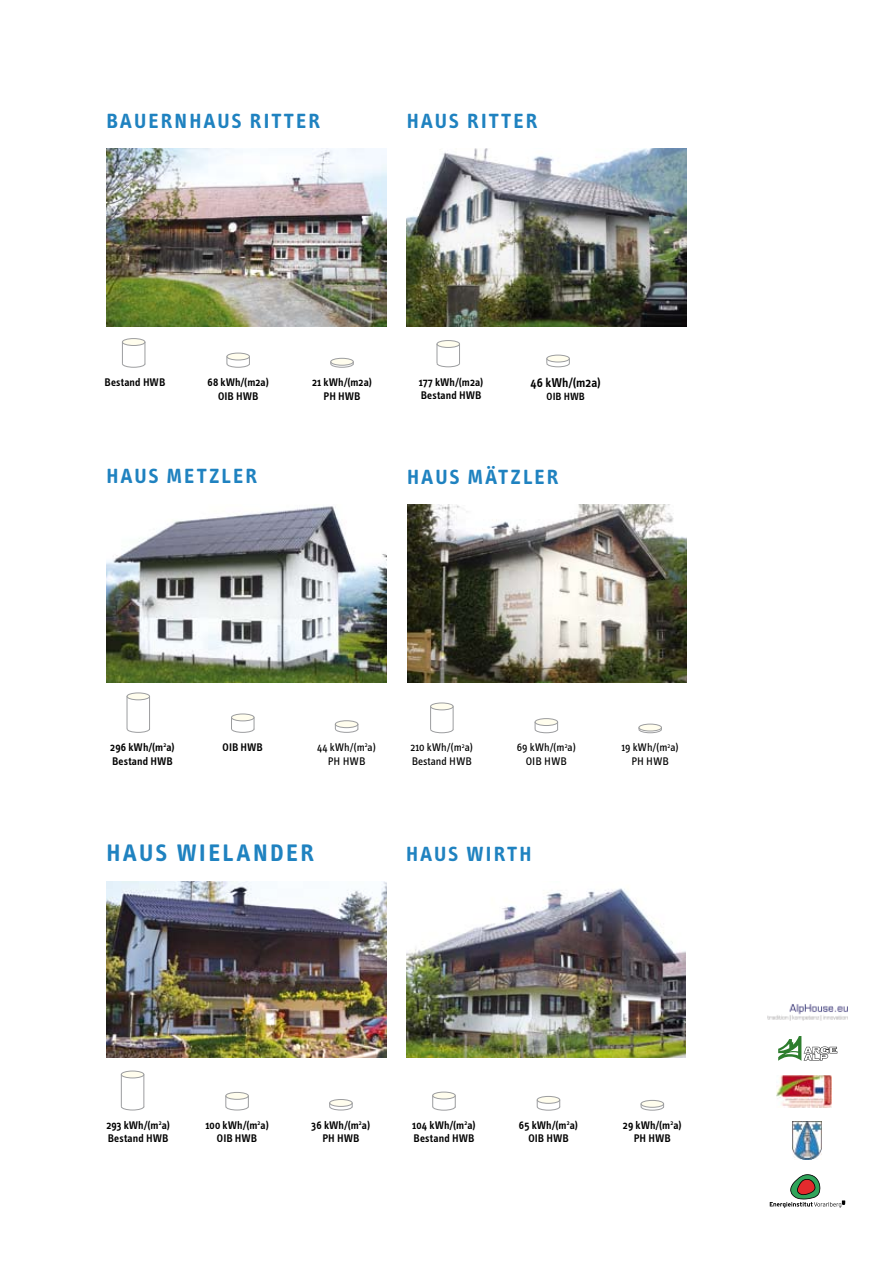
<style>
.page{position:relative;width:893px;height:1263px;background:#fff}
.page>*{position:absolute;margin:0;border:0;box-sizing:border-box;transform-origin:0 0}
.t1{font:700 24.45px "Info Text";letter-spacing:.105em;color:#1f82c0}
.t2{font:700 21px "Info Text";letter-spacing:.11em;color:#1f82c0}
.t3{font:600 13.05px "Info Text";color:#000}
.t4{font:600 11.4px/13.6px "Info Text";letter-spacing:.005em;color:#000;text-align:center}
.t5{font:11.4px/13.6px "Info Text";color:#000;text-align:center}
.t6{font:600 10.8px "Info Text";letter-spacing:.005em;color:#000}
</style>
<div class="page">
<svg style="left:770px;top:1174px;width:75px;height:34px"></svg>
<img style="left:793px;top:1122px;width:29px;height:38px">
<img style="left:776px;top:1075px;width:55px;height:32px">
<img style="left:767px;top:1004px;width:80px;height:17px">
<svg style="left:778px;top:1036px;width:59px;height:25px"></svg>
<img style="left:106px;top:149px;width:280px;height:178px">
<div style="left:122px;top:339px;width:23px;height:6px;background:#fffded;border-radius:50%"></div>
<div style="left:122px;top:338px;width:23px;height:8px;border:1px solid #9c9d9f;border-radius:50%"></div>
<svg style="left:122px;top:342px;width:24px;height:26px"></svg>
<svg style="left:226px;top:352px;width:24px;height:16px"></svg>
<svg style="left:330px;top:357px;width:24px;height:11px"></svg>
<img style="left:407px;top:149px;width:279px;height:178px">
<div style="left:437px;top:340px;width:22px;height:7px;background:#fffded;border-radius:50%"></div>
<div style="left:437px;top:340px;width:23px;height:8px;border:1px solid #9c9d9f;border-radius:50%"></div>
<svg style="left:436px;top:344px;width:24px;height:23px"></svg>
<svg style="left:546px;top:354px;width:24px;height:13px"></svg>
<img style="left:106px;top:506px;width:280px;height:176px">
<svg style="left:127px;top:729px;width:23px;height:4px"></svg>
<div style="left:127px;top:693px;width:23px;height:7px;background:#fffded;border-radius:50%"></div>
<div style="left:127px;top:693px;width:23px;height:7px;border:1px solid #9c9d9f;border-radius:50%"></div>
<hr style="left:127px;top:696px;width:1px;height:33px;background:#9c9d9f">
<hr style="left:149px;top:696px;width:1px;height:33px;background:#9c9d9f">
<svg style="left:231px;top:714px;width:24px;height:19px"></svg>
<svg style="left:335px;top:720px;width:24px;height:13px"></svg>
<img style="left:407px;top:504px;width:280px;height:178px">
<div style="left:431px;top:703px;width:22px;height:7px;background:#fffded;border-radius:50%"></div>
<div style="left:430px;top:703px;width:23px;height:7px;border:1px solid #9c9d9f;border-radius:50%"></div>
<svg style="left:430px;top:706px;width:24px;height:27px"></svg>
<svg style="left:638px;top:723px;width:24px;height:10px"></svg>
<svg style="left:535px;top:718px;width:23px;height:15px"></svg>
<img style="left:106px;top:882px;width:280px;height:176px">
<svg style="left:121px;top:1091px;width:23px;height:19px"></svg>
<div style="left:121px;top:1071px;width:23px;height:7px;background:#fffded;border-radius:50%"></div>
<div style="left:121px;top:1071px;width:23px;height:7px;border:1px solid #9c9d9f;border-radius:50%"></div>
<hr style="left:121px;top:1074px;width:1px;height:33px;background:#9c9d9f">
<hr style="left:144px;top:1074px;width:1px;height:33px;background:#9c9d9f">
<svg style="left:225px;top:1092px;width:24px;height:18px"></svg>
<svg style="left:329px;top:1099px;width:24px;height:11px"></svg>
<img style="left:406px;top:888px;width:280px;height:170px">
<svg style="left:432px;top:1091px;width:24px;height:20px"></svg>
<svg style="left:537px;top:1096px;width:23px;height:15px"></svg>
<svg style="left:641px;top:1100px;width:23px;height:11px"></svg>
<h2 class="t2" style="left:106px;top:109px;width:215px">BAUERNHAUS RITTER</h2>
<h2 class="t2" style="left:407px;top:109px;width:132px">HAUS RITTER</h2>
<p class="t4" style="left:105px;top:375px;width:62px">Bestand HWB</p>
<p class="t4" style="left:207px;top:375px;width:63px">68 kWh/(m2a)<br>OIB HWB</p>
<p class="t4" style="left:312px;top:375px;width:61px">21 kWh/(m2a)<br>PH HWB</p>
<h2 class="t2" style="left:106px;top:464px;width:152px">HAUS METZLER</h2>
<p class="t4" style="left:419px;top:375px;width:66px;text-align:left">177 kWh/(m2a)<br>Bestand HWB</p>
<p class="t3" style="left:531px;top:375px;width:72px">46 kWh/(m2a)</p>
<p class="t6" style="left:547px;top:390px;width:40px">OIB HWB</p>
<h2 class="t2" style="left:407px;top:465px;width:153px">HAUS MÄTZLER</h2>
<p class="t4" style="left:110px;top:740px;width:66px;text-align:left">296 kWh/(m<sup>2</sup>a)<br>Bestand HWB</p>
<p class="t4" style="left:223px;top:740px;width:42px">OIB HWB</p>
<p class="t5" style="left:317px;top:740px;width:60px">44 kWh/(m<sup>2</sup>a)<br>PH HWB</p>
<h1 class="t1" style="left:106px;top:839px;width:209px">HAUS WIELANDER</h1>
<p class="t5" style="left:411px;top:741px;width:64px;text-align:left">210 kWh/(m<sup>2</sup>a)<br>Bestand HWB</p>
<p class="t5" style="left:517px;top:741px;width:61px">69 kWh/(m<sup>2</sup>a)<br>OIB HWB</p>
<p class="t5" style="left:621px;top:741px;width:59px">19 kWh/(m<sup>2</sup>a)<br>PH HWB</p>
<h2 class="t2" style="left:406px;top:842px;width:127px">HAUS WIRTH</h2>
<p class="t4" style="left:106px;top:1118px;width:65px;text-align:left">293 kWh/(m<sup>2</sup>a)<br>Bestand HWB</p>
<p class="t4" style="left:205px;top:1118px;width:65px">100 kWh/(m<sup>2</sup>a)<br>OIB HWB</p>
<p class="t4" style="left:312px;top:1118px;width:60px">36 kWh/(m<sup>2</sup>a)<br>PH HWB</p>
<p class="t4" style="left:412px;top:1118px;width:65px;text-align:left">104 kWh/(m<sup>2</sup>a)<br>Bestand HWB</p>
<p class="t4" style="left:519px;top:1118px;width:60px">65 kWh/(m<sup>2</sup>a)<br>OIB HWB</p>
<p class="t4" style="left:623px;top:1118px;width:60px">29 kWh/(m<sup>2</sup>a)<br>PH HWB</p>
</div>
